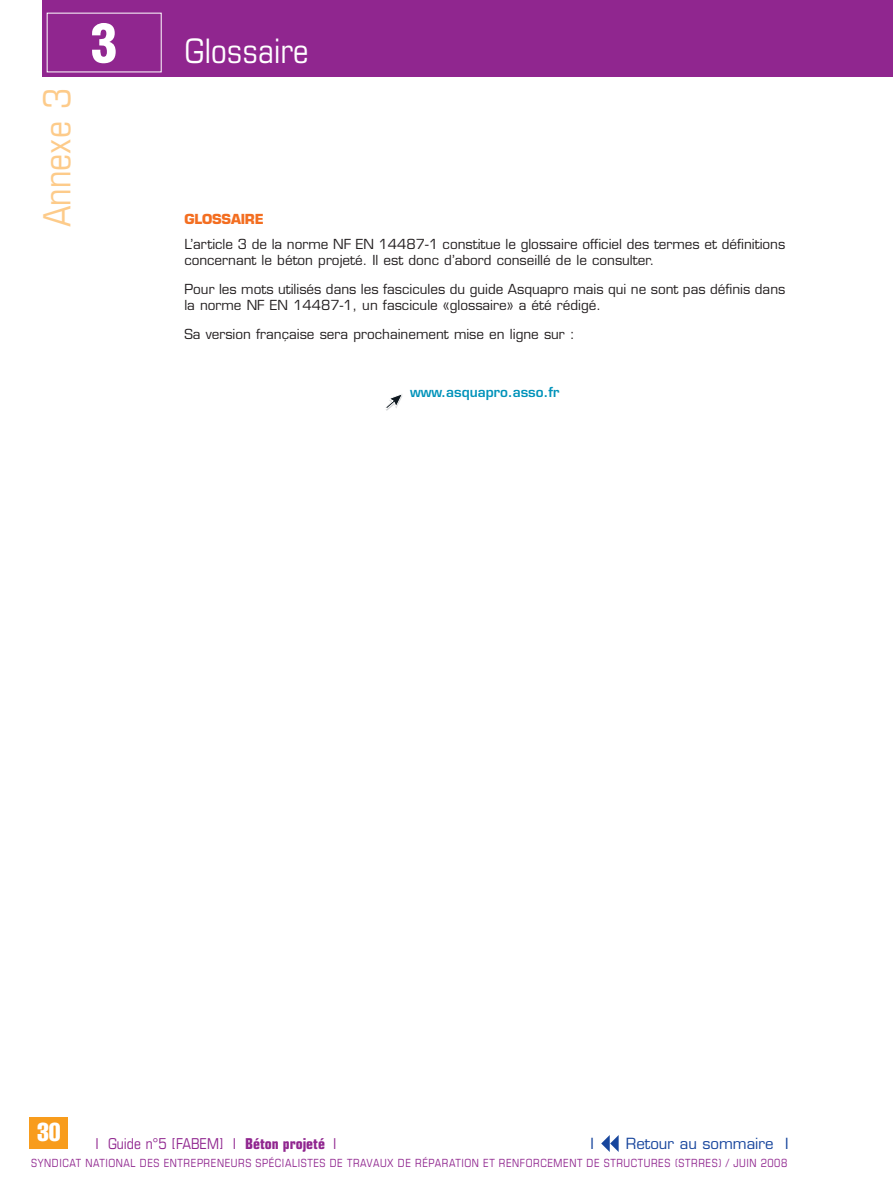
<style>
.page{position:relative;width:893px;height:1191px;background:#fff}
.page>*{position:absolute;margin:0;border:0;box-sizing:border-box;transform-origin:0 0}
.t1{font:900 condensed 52.5px "Helvetica";color:#fff}
.t2{font:condensed 37.5px "Eurostile";color:#fdcb8a}
.t3{font:condensed 33.75px "Eurostile";color:#fff}
.t4{font:extra-condensed 25.5px "Helvetica";color:#fff}
.t5{font:condensed 15px "Eurostile";color:#90268f}
.t6{font:15px "Eurostile";color:#18469d}
.t7{font:13.5px/16.2px "Eurostile";color:#231f20}
.t8{font:600 13.5px "Eurostile";color:#0093ba}
.t9{font:700 13.5px "Eurostile";letter-spacing:-.015em;color:#f36e21}
.t10{font:condensed 11.25px "Eurostile";letter-spacing:.05em;color:#90268f}
.s1{font-weight:700}
</style>
<div class="page">
<div style="left:30px;top:1116px;width:38px;height:32px;background:#f89c1c"></div>
<svg style="left:601px;top:1135px;width:18px;height:17px"></svg>
<div style="left:43px;top:0;width:850px;height:77px;background:#90268f"></div>
<svg style="left:385px;top:394px;width:18px;height:17px"></svg>
<h2 class="t2" style="left:43px;top:227px;width:140px;rotate:-90deg">Annexe 3</h2>
<h1 class="t1" style="left:91px;top:14px;width:28px">3</h1>
<h3 class="t3" style="left:184px;top:38px;width:126px">Glossaire</h3>
<p class="t9" style="left:184px;top:214px;width:81px">GLOSSAIRE</p>
<p class="t7" style="left:184px;top:237px;width:602px">L’article 3 de la norme NF EN 14487-1 constitue le glossaire officiel des termes et définitions concernant le béton projeté. Il est donc d’abord conseillé de le consulter.</p>
<p class="t7" style="left:184px;top:282px;width:603px">Pour les mots utilisés dans les fascicules du guide Asquapro mais qui ne sont pas définis dans la norme NF EN 14487-1, un fascicule «glossaire» a été rédigé.</p>
<p class="t7" style="left:184px;top:328px;width:392px">Sa version française sera prochainement mise en ligne sur :</p>
<p class="t8" style="left:410px;top:387px;width:151px">www.asquapro.asso.fr</p>
<h3 class="t4" style="left:37px;top:1123px;width:25px">30</h3>
<p class="t5" style="left:96px;top:1137px;width:242px">I Guide n°5 [FABEM] I <span class="s1">Béton projeté</span> I</p>
<p class="t6" style="left:591px;top:1137px;width:5px">I</p>
<p class="t6" style="left:626px;top:1137px;width:164px">Retour au sommaire I</p>
<p class="t10" style="left:31px;top:1158px;width:758px">SYNDICAT NATIONAL DES ENTREPRENEURS SPÉCIALISTES DE TRAVAUX DE RÉPARATION ET RENFORCEMENT DE STRUCTURES (STRRES) / JUIN 2008</p>
</div>
